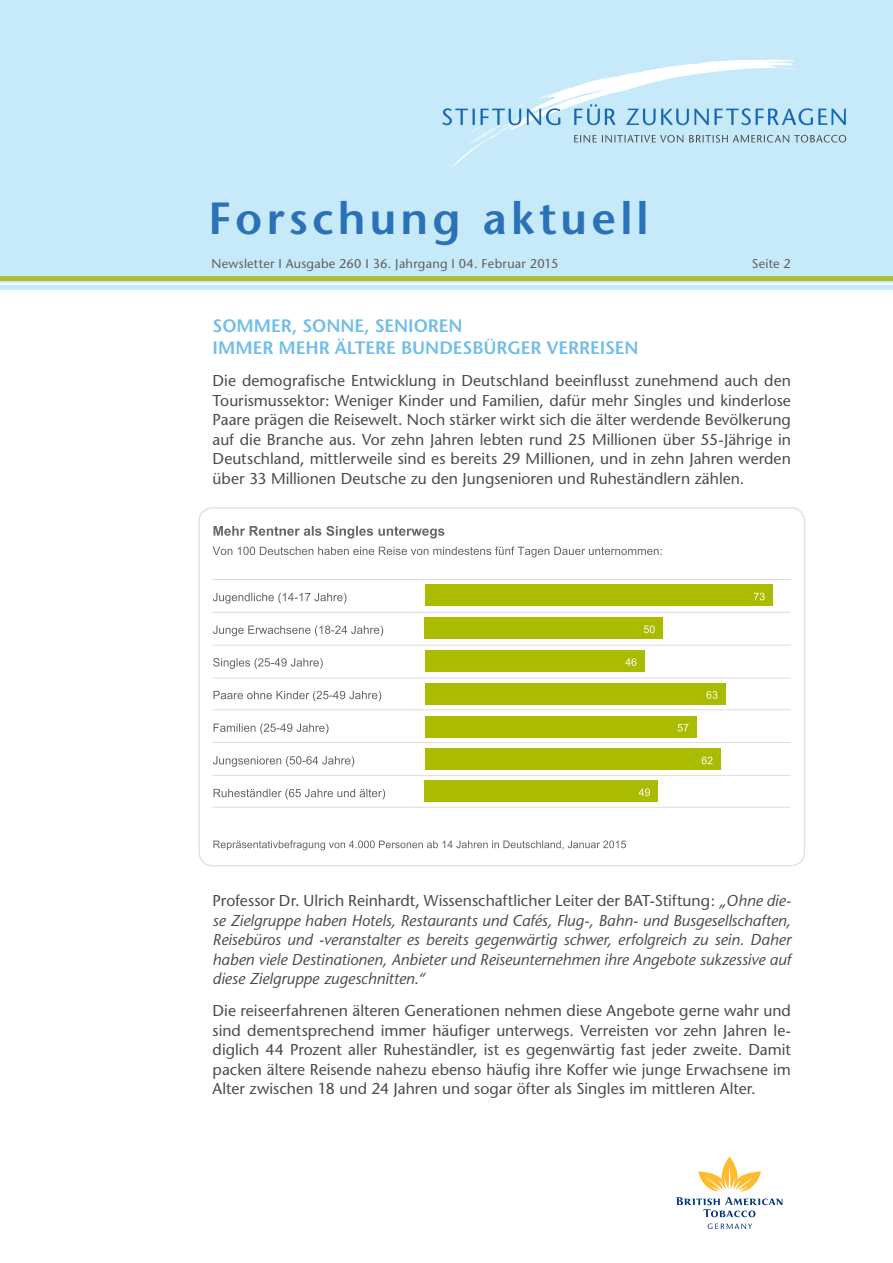
<style>
.page{position:relative;width:893px;height:1263px;background:#fff}
.page>*{position:absolute;margin:0;border:0;box-sizing:border-box;transform-origin:0 0}
.t1{font:600 45px "Stone Sans";letter-spacing:.095em;color:#2a71b8}
.t2{font:600 18px/21.6px "Stone Sans";color:#73bde9}
.t3{font:15.75px/19.5px "Stone Sans";color:#4b4c4d;text-align:justify}
.t4{font:italic 15.75px/19.5px "Stone Sans";letter-spacing:-.005em;color:#4b4c4d;text-align:justify}
.t5{font:12.75px "Stone Sans";letter-spacing:.02em;color:#606063}
.s1{font-style:normal}
</style>
<div class="page">
<hr style="left:0;top:285px;width:893px;height:4px;background:#c6eafa">
<div style="left:0;top:0;width:893px;height:283px;background:#c6eafa"></div>
<svg style="left:442px;top:59px;width:404px;height:108px"></svg>
<div style="left:0;top:276px;width:893px;height:5px;background:#aebe30"></div>
<svg style="left:708px;top:1223px;width:44px;height:6px"></svg>
<svg style="left:676px;top:1197px;width:106px;height:20px"></svg>
<svg style="left:698px;top:1157px;width:63px;height:34px"></svg>
<hr style="left:425px;top:645px;width:366px;height:1px;background:#ddd">
<hr style="left:425px;top:677px;width:366px;height:1px;background:#ddd">
<hr style="left:425px;top:709px;width:366px;height:1px;background:#ddd">
<hr style="left:425px;top:742px;width:366px;height:1px;background:#ddd">
<hr style="left:425px;top:775px;width:366px;height:1px;background:#ddd">
<hr style="left:425px;top:807px;width:366px;height:1px;background:#ddd">
<hr style="left:425px;top:612px;width:366px;height:1px;background:#ddd">
<hr style="left:425px;top:579px;width:366px;height:1px;background:#ddd">
<hr style="left:213px;top:645px;width:212px;height:1px;background:#ddd">
<hr style="left:213px;top:677px;width:212px;height:1px;background:#ddd">
<hr style="left:213px;top:709px;width:212px;height:1px;background:#ddd">
<hr style="left:213px;top:742px;width:212px;height:1px;background:#ddd">
<hr style="left:213px;top:775px;width:212px;height:1px;background:#ddd">
<hr style="left:213px;top:807px;width:212px;height:1px;background:#ddd">
<hr style="left:213px;top:612px;width:212px;height:1px;background:#ddd">
<hr style="left:213px;top:579px;width:212px;height:1px;background:#ddd">
<svg style="left:213px;top:840px;width:413px;height:10px"></svg>
<div style="left:425px;top:585px;width:348px;height:21px;background:#ab0"></div>
<div style="left:425px;top:618px;width:238px;height:21px;background:#ab0"></div>
<div style="left:425px;top:650px;width:219px;height:22px;background:#ab0"></div>
<div style="left:425px;top:683px;width:300px;height:21px;background:#ab0"></div>
<div style="left:425px;top:716px;width:271px;height:21px;background:#ab0"></div>
<div style="left:425px;top:749px;width:296px;height:21px;background:#ab0"></div>
<div style="left:425px;top:781px;width:233px;height:21px;background:#ab0"></div>
<svg style="left:214px;top:526px;width:230px;height:12px"></svg>
<svg style="left:213px;top:546px;width:449px;height:11px"></svg>
<svg style="left:754px;top:593px;width:11px;height:7px"></svg>
<svg style="left:644px;top:625px;width:11px;height:8px"></svg>
<svg style="left:625px;top:658px;width:11px;height:8px"></svg>
<svg style="left:706px;top:691px;width:11px;height:8px"></svg>
<svg style="left:678px;top:724px;width:10px;height:7px"></svg>
<svg style="left:702px;top:757px;width:10px;height:7px"></svg>
<svg style="left:639px;top:788px;width:11px;height:8px"></svg>
<svg style="left:213px;top:593px;width:134px;height:11px"></svg>
<svg style="left:213px;top:625px;width:170px;height:11px"></svg>
<svg style="left:213px;top:658px;width:110px;height:11px"></svg>
<svg style="left:213px;top:691px;width:168px;height:10px"></svg>
<svg style="left:214px;top:723px;width:115px;height:11px"></svg>
<svg style="left:213px;top:756px;width:141px;height:11px"></svg>
<svg style="left:214px;top:789px;width:171px;height:10px"></svg>
<div style="left:198px;top:507px;width:607px;height:359px;border:2px solid #e1e2e4;border-radius:14px"></div>
<h1 class="t1" style="left:208px;top:191px;width:442px">FORSCHUNG AKTUELL</h1>
<p class="t5" style="left:212px;top:256px;width:348px">Newsletter I Ausgabe 260 I 36. Jahrgang I 04. Februar 2015</p>
<p class="t5" style="left:752px;top:256px;width:41px">Seite 2</p>
<p class="t2" style="left:213px;top:315px;width:427px">SOMMER, SONNE, SENIOREN<br>I MMER MEHR ÄLTERE BUNDESBÜRGER VERREISEN</p>
<p class="t3" style="left:213px;top:371px;width:580px">Die demografische Entwicklung in Deutschland beeinflusst zunehmend auch den Tourismussektor: Weniger Kinder und Familien, dafür mehr Singles und kinderlose Paare prägen die Reisewelt. Noch stärker wirkt sich die älter werdende Bevölkerung auf die Branche aus. Vor zehn Jahren lebten rund 25 Millionen über 55-Jährige in Deutschland, mittlerweile sind es bereits 29 Millionen, und in zehn Jahren werden über 33 Millionen Deutsche zu den Jungsenioren und Ruheständlern zählen.</p>
<p class="t4" style="left:213px;top:891px;width:580px"><span class="s1">Professor Dr. Ulrich Reinhardt, Wissenschaftlicher Leiter der BAT-Stiftung:</span> „Ohne die&shy;se Zielgruppe haben Hotels, Restaurants und Cafés, Flug-, Bahn- und Busgesellschaften, Reisebüros und -veranstalter es bereits gegenwärtig schwer, erfolgreich zu sein. Daher haben viele Destinationen, Anbieter und Reiseunternehmen ihre Angebote sukzessive auf diese Zielgruppe zugeschnitten.“</p>
<p class="t3" style="left:213px;top:1001px;width:580px">Die reiseerfahrenen älteren Generationen nehmen diese Angebote gerne wahr und sind dementsprechend immer häufiger unterwegs. Verreisten vor zehn Jahren le&shy;diglich 44 Prozent aller Ruheständler, ist es gegenwärtig fast jeder zweite. Damit packen ältere Reisende nahezu ebenso häufig ihre Koffer wie junge Erwachsene im Alter zwischen 18 und 24 Jahren und sogar öfter als Singles im mittleren Alter.</p>
</div>
